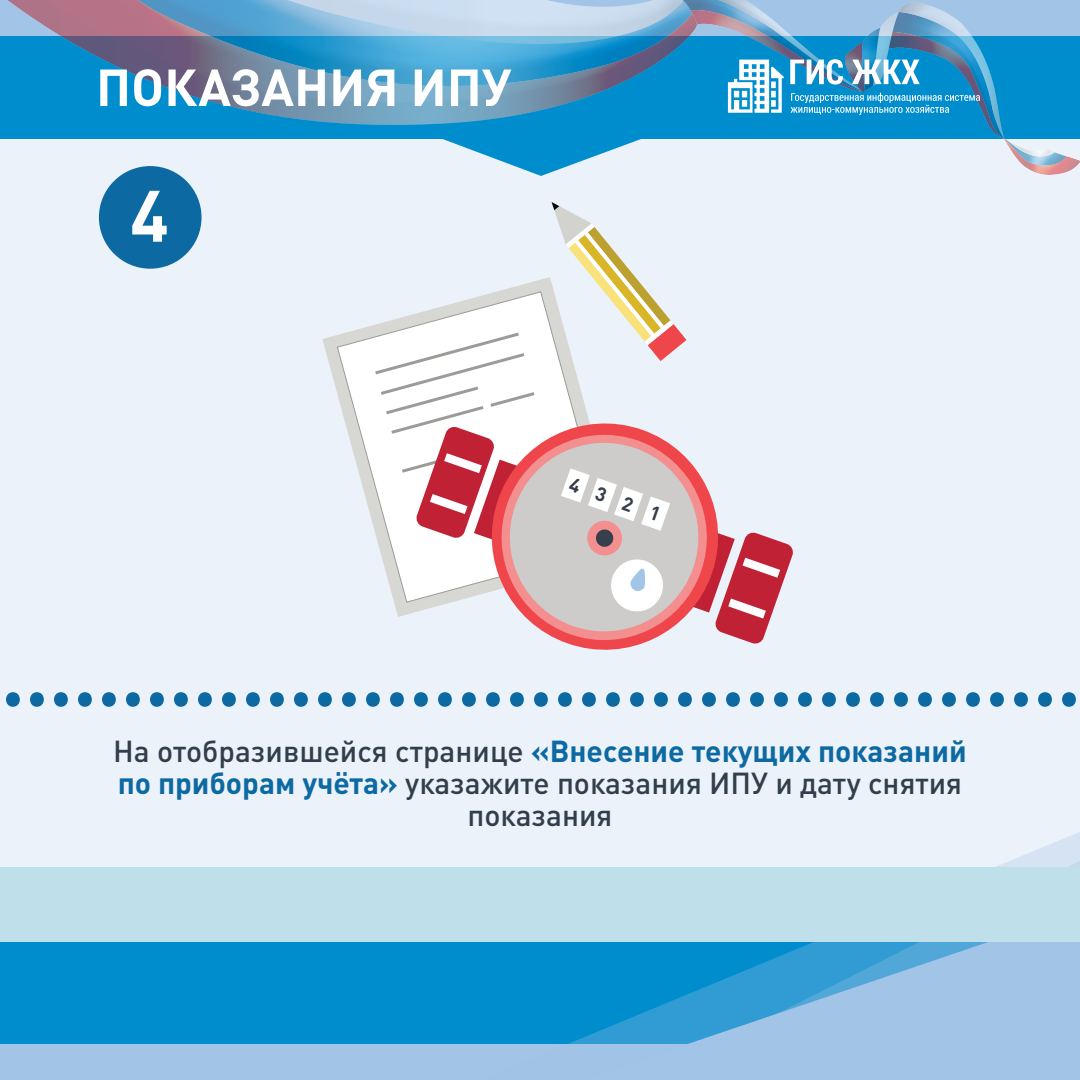
<style>
.page{position:relative;width:1080px;height:1080px;background:#ecf2f9}
.page>*{position:absolute;margin:0;border:0;box-sizing:border-box;transform-origin:0 0}
.t1{font:116px "Myriad Pro";color:#0d69a2}
.t2{font:700 71.5px "DIN Pro";color:#fff}
.t3{font:700 51.3px "DIN Pro";color:#fff}
.t4{font:500 30px/32px "DIN Pro";color:#323e4c;text-align:center}
.t5{font:700 19.4px "DIN Pro";color:#35404c}
.s1{font-weight:700;color:#0d69a2}
</style>
<div class="page">
<div style="left:0;top:0;width:1080px;height:125px;background:#a1c4e7"></div>
<div style="left:0;top:37px;width:1080px;height:102px;background:#008dce"></div>
<div style="left:0;top:955px;width:1080px;height:125px;background:#a1c4e7"></div>
<div style="left:0;top:941px;width:1080px;height:102px;background:#008dce"></div>
<svg style="left:443px;top:139px;width:198px;height:37px"></svg>
<svg style="left:480px;top:832px;width:600px;height:212px"></svg>
<svg style="left:561px;top:861px;width:519px;height:183px"></svg>
<svg style="left:581px;top:941px;width:499px;height:103px"></svg>
<img style="left:899px;top:3px;width:47px;height:10px">
<img style="left:899px;top:13px;width:105px;height:125px">
<img style="left:696px;top:0;width:165px;height:91px">
<img style="left:1003px;top:137px;width:77px;height:38px">
<img style="left:861px;top:31px;width:14px;height:60px">
<img style="left:845px;top:43px;width:20px;height:48px">
<img style="left:874px;top:13px;width:25px;height:46px">
<img style="left:163px;top:0;width:533px;height:125px">
<img style="left:0;top:0;width:692px;height:86px">
<img style="left:120px;top:0;width:563px;height:44px">
<svg style="left:791px;top:93px;width:189px;height:22px"></svg>
<svg style="left:790px;top:59px;width:130px;height:26px"></svg>
<svg style="left:728px;top:60px;width:56px;height:53px"></svg>
<div style="left:99px;top:166px;width:103px;height:103px;background:#0d69a2;border-radius:50%"></div>
<div style="left:0;top:867px;width:1080px;height:74px;background:#bfdfea"></div>
<svg style="left:322px;top:335px;width:15px;height:57px"></svg>
<svg style="left:337px;top:325px;width:35px;height:195px"></svg>
<svg style="left:573px;top:645px;width:64px;height:5px"></svg>
<svg style="left:372px;top:202px;width:421px;height:443px"></svg>
<h3 class="t3" style="left:96px;top:45px;width:417px">ПОКАЗАНИЯ ИПУ</h3>
<h2 class="t2" style="left:130px;top:156px;width:40px">4</h2>
<p class="t5" style="left:575px;top:469px;width:97px;rotate:19deg">4321</p>
<h1 class="t1" style="left:0;top:595px;width:1082px">.............................................</h1>
<p class="t4" style="left:113px;top:732px;width:855px">На отобразившейся странице <span class="s1">«Внесение текущих показаний по приборам учёта»</span> указажите показания ИПУ и дату снятия показания</p>
</div>
